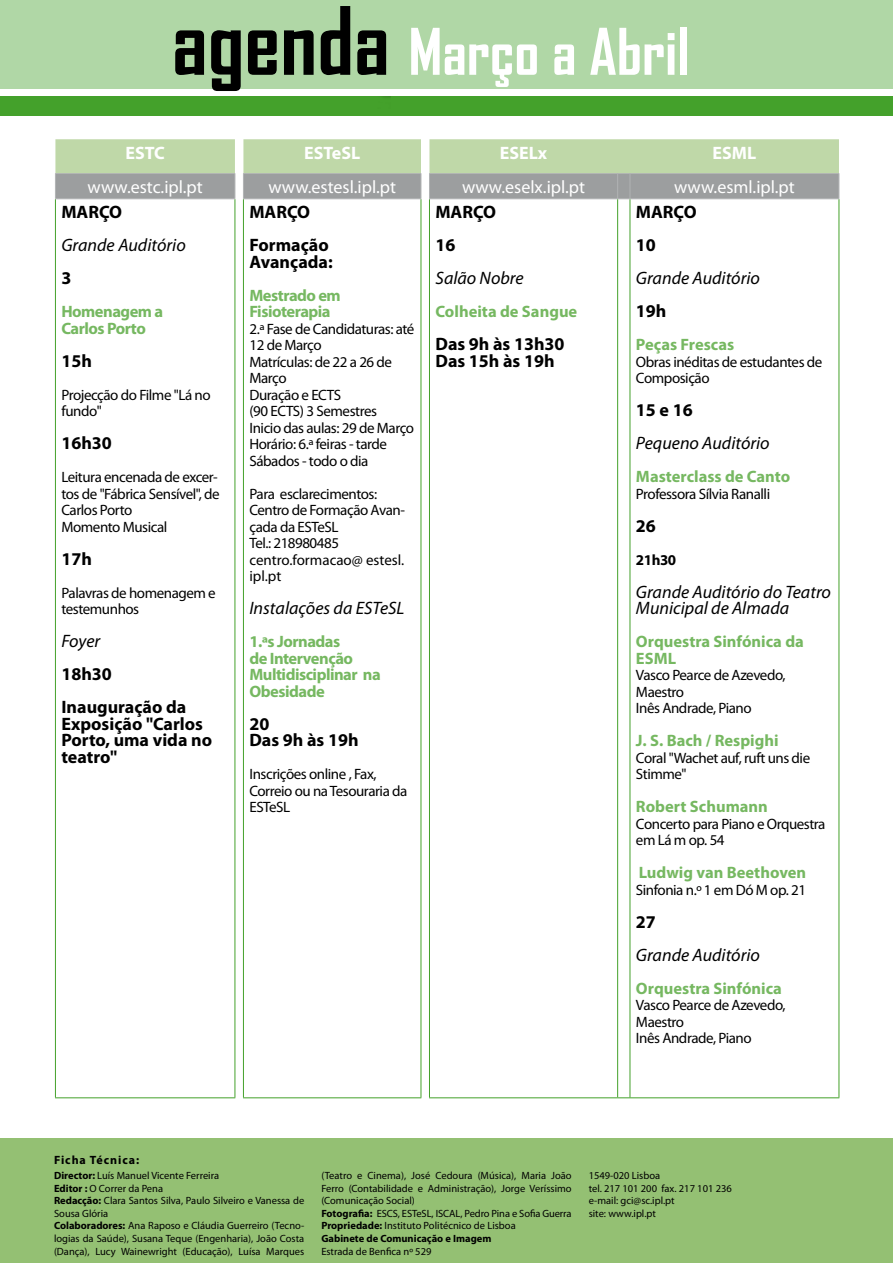
<style>
.page{position:relative;width:893px;height:1263px;background:#fff}
.page>*{position:absolute;margin:0;border:0;box-sizing:border-box;transform-origin:0 0}
.t1{font:700 61.5px "Agency FB";color:#fff}
.t2{font:700 18px/33px "Myriad Pro";color:#000}
.t3{font:italic 18px/16.5px "Myriad Pro";color:#000}
.t4{font:18px "Myriad Pro";color:#fff}
.t5{font:700 18px "Myriad Pro";color:#fff}
.t6{font:700 16.5px/16.5px "Myriad Pro";letter-spacing:-.005em;color:#76b861}
.t7{font:700 16.5px/16.5px "Myriad Pro";letter-spacing:-.03em;color:#76b861}
.t8{font:15px/16.5px "Myriad Pro";letter-spacing:-.03em;color:#000}
.t9{font:700 15px "Myriad Pro";letter-spacing:-.03em;color:#000}
.t10{font:700 12px "Myriad Pro";letter-spacing:.08em;color:#000}
.t11{font:10.5px/12.6px "Myriad Pro";color:#000}
.s1{font-size:90px;color:#000}
.s2{font-weight:700}
</style>
<div class="page">
<div style="left:0;top:97px;width:893px;height:19px;background:#44a12b"></div>
<div style="left:0;top:0;width:893px;height:89px;background:#b0d7a6"></div>
<div style="left:0;top:1138px;width:893px;height:125px;background:#94c073"></div>
<hr style="left:55px;top:199px;width:1px;height:898px;background:#44a12b">
<hr style="left:235px;top:199px;width:1px;height:898px;background:#44a12b">
<hr style="left:55px;top:1097px;width:180px;height:1px;background:#44a12b">
<hr style="left:243px;top:199px;width:1px;height:898px;background:#44a12b">
<hr style="left:421px;top:199px;width:1px;height:898px;background:#44a12b">
<hr style="left:243px;top:1097px;width:178px;height:1px;background:#44a12b">
<hr style="left:429px;top:199px;width:1px;height:898px;background:#44a12b">
<hr style="left:617px;top:199px;width:1px;height:898px;background:#44a12b">
<hr style="left:630px;top:199px;width:1px;height:898px;background:#44a12b">
<hr style="left:839px;top:199px;width:1px;height:898px;background:#44a12b">
<hr style="left:429px;top:1097px;width:189px;height:1px;background:#44a12b">
<svg style="left:618px;top:1097px;width:12px;height:1px"></svg>
<hr style="left:630px;top:1097px;width:209px;height:1px;background:#44a12b">
<svg style="left:55px;top:139px;width:785px;height:60px;background:#b2c1a7"></svg>
<hr style="left:630px;top:198px;width:209px;height:1px;background:#b1b3b4">
<h1 class="t1" style="left:172px;top:13px;width:519px"><span class="s1">agenda</span> Março a Abril</h1>
<p class="t5" style="left:125px;top:141px;width:41px">ESTC</p>
<p class="t5" style="left:304px;top:141px;width:58px">ESTeSL</p>
<p class="t5" style="left:500px;top:141px;width:49px">ESELx</p>
<p class="t5" style="left:713px;top:141px;width:45px">ESML</p>
<p class="t4" style="left:88px;top:176px;width:117px">www.estc.ipl.pt</p>
<p class="t4" style="left:268px;top:176px;width:129px">www.estesl.ipl.pt</p>
<p class="t4" style="left:462px;top:176px;width:125px">www.eselx.ipl.pt</p>
<p class="t4" style="left:674px;top:176px;width:122px">www.esml.ipl.pt</p>
<p class="t2" style="left:61px;top:195px;width:62px">MARÇO</p>
<p class="t3" style="left:61px;top:237px;width:126px">Grande Auditório</p>
<p class="t2" style="left:61px;top:261px;width:11px">3</p>
<p class="t7" style="left:61px;top:303px;width:103px">Homenagem a<br>Carlos Porto</p>
<p class="t2" style="left:61px;top:344px;width:32px">15h</p>
<p class="t8" style="left:61px;top:386px;width:151px">Projecção do Filme "Lá no fundo"</p>
<p class="t2" style="left:61px;top:426px;width:52px">16h30</p>
<p class="t8" style="left:61px;top:469px;width:160px">Leitura encenada de excer&shy;tos de "Fábrica Sensível", de<br>Carlos Porto<br>Momento Musical</p>
<p class="t2" style="left:61px;top:542px;width:32px">17h</p>
<p class="t8" style="left:61px;top:584px;width:156px">Palavras de homenagem e testemunhos</p>
<p class="t3" style="left:61px;top:633px;width:40px">Foyer</p>
<p class="t2" style="left:61px;top:657px;width:126px">18h30<br>Inauguração da</p>
<p class="t2" style="left:61px;top:715px;width:152px;line-height:16.5px">Exposição "Carlos<br>Porto, uma vida no teatro"</p>
<p class="t2" style="left:435px;top:195px;width:62px">MARÇO<br>16</p>
<p class="t3" style="left:435px;top:270px;width:90px">Salão Nobre</p>
<p class="t6" style="left:435px;top:303px;width:143px">Colheita de Sangue</p>
<p class="t2" style="left:435px;top:335px;width:131px;line-height:16.5px">Das 9h às 13h30<br>Das 15h às 19h</p>
<p class="t2" style="left:249px;top:195px;width:81px">MARÇO<br>Formação</p>
<p class="t2" style="left:249px;top:245px;width:85px">Avançada:</p>
<p class="t7" style="left:249px;top:286px;width:93px">Mestrado em<br>Fisioterapia</p>
<p class="t8" style="left:249px;top:320px;width:167px">2.ª Fase de Candidaturas: até<br>12 de Março<br>Matrículas: de 22 a 26 de<br>Março<br>Duração e ECTS<br>(90 ECTS) 3 Semestres<br>Inicio das aulas: 29 de Março<br>Horário: 6.ª feiras - tarde<br>Sábados - todo o dia</p>
<p class="t8" style="left:249px;top:485px;width:157px">Para esclarecimentos:<br>Centro de Formação Avan&shy;çada da ESTeSL<br>Tel.: 218980485 centro.formacao@ estesl. ipl.pt</p>
<p class="t3" style="left:249px;top:600px;width:157px">Instalações da ESTeSL</p>
<p class="t7" style="left:249px;top:633px;width:133px">1.ªs Jornadas<br>de Intervenção<br>Multidisciplinar na<br>Obesidade</p>
<p class="t2" style="left:249px;top:715px;width:111px;line-height:16.5px">20<br>Das 9h às 19h</p>
<p class="t8" style="left:249px;top:766px;width:160px">Inscrições online , Fax,<br>Correio ou na Tesouraria da<br>ESTeSL</p>
<p class="t2" style="left:636px;top:195px;width:62px">MARÇO<br>10</p>
<p class="t3" style="left:636px;top:270px;width:125px">Grande Auditório</p>
<p class="t2" style="left:636px;top:294px;width:32px">19h</p>
<p class="t6" style="left:636px;top:336px;width:100px">Peças Frescas</p>
<p class="t8" style="left:636px;top:353px;width:188px">Obras inéditas de estudantes de<br>Composição</p>
<p class="t2" style="left:636px;top:393px;width:58px">15 e 16</p>
<p class="t3" style="left:636px;top:435px;width:135px">Pequeno Auditório</p>
<p class="t6" style="left:636px;top:468px;width:156px">Masterclass de Canto</p>
<p class="t8" style="left:636px;top:485px;width:136px">Professora Sílvia Ranalli</p>
<p class="t2" style="left:636px;top:509px;width:21px">26</p>
<p class="t9" style="left:636px;top:550px;width:42px">21h30</p>
<p class="t3" style="left:636px;top:583px;width:197px">Grande Auditório do Teatro<br>Municipal de Almada</p>
<p class="t6" style="left:636px;top:633px;width:169px">Orquestra Sinfónica da<br>ESML</p>
<p class="t8" style="left:636px;top:667px;width:151px">Vasco Pearce de Azevedo,<br>Maestro<br>Inês Andrade, Piano</p>
<p class="t6" style="left:636px;top:732px;width:144px">J. S. Bach / Respighi</p>
<p class="t8" style="left:636px;top:749px;width:176px">Coral "Wachet auf, ruft uns die<br>Stimme"</p>
<p class="t6" style="left:636px;top:798px;width:133px">Robert Schumann</p>
<p class="t8" style="left:636px;top:815px;width:191px">Concerto para Piano e Orquestra em Lá m op. 54</p>
<p class="t6" style="left:639px;top:864px;width:169px">Ludwig van Beethoven</p>
<p class="t8" style="left:636px;top:881px;width:172px">Sinfonia n.º 1 em Dó M op. 21</p>
<p class="t2" style="left:636px;top:905px;width:21px">27</p>
<p class="t3" style="left:636px;top:946px;width:125px">Grande Auditório</p>
<p class="t6" style="left:636px;top:979px;width:148px">Orquestra Sinfónica</p>
<p class="t8" style="left:636px;top:997px;width:151px">Vasco Pearce de Azevedo,<br>Maestro<br>Inês Andrade, Piano</p>
<p class="t10" style="left:54px;top:1152px;width:87px">Ficha Técnica:</p>
<p class="t11" style="left:54px;top:1169px;width:252px"><span class="s2">Director:</span> Luís Manuel Vicente Ferreira<br><span class="s2">Editor :</span> O Correr da Pena<br><span class="s2">Redacção:</span> Clara Santos Silva, Paulo Silveiro e Vanessa de Sousa Glória<br><span class="s2">Colaboradores:</span> Ana Raposo e Cláudia Guerreiro (Tecno&shy;logias da Saúde), Susana Teque (Engenharia), João Costa (Dança), Lucy Wainewright (Educação), Luísa Marques</p>
<p class="t11" style="left:321px;top:1169px;width:252px">(Teatro e Cinema), José Cedoura (Música), Maria João Ferro (Contabilidade e Administração), Jorge Veríssimo (Comunicação Social)<br><span class="s2">Fotografia:</span> ESCS, ESTeSL, ISCAL, Pedro Pina e Sofia Guerra <span class="s2">Propriedade:</span> Instituto Politécnico de Lisboa<br><span class="s2">Gabinete de Comunicação e Imagem</span></p>
<p class="t11" style="left:321px;top:1244px;width:112px">Estrada de Benfica nº 529</p>
<p class="t11" style="left:589px;top:1169px;width:145px">1549-020 Lisboa<br>tel. 217 101 200 fax. 217 101 236 e-mail: gci@sc.ipl.pt<br>site: www.ipl.pt</p>
</div>
